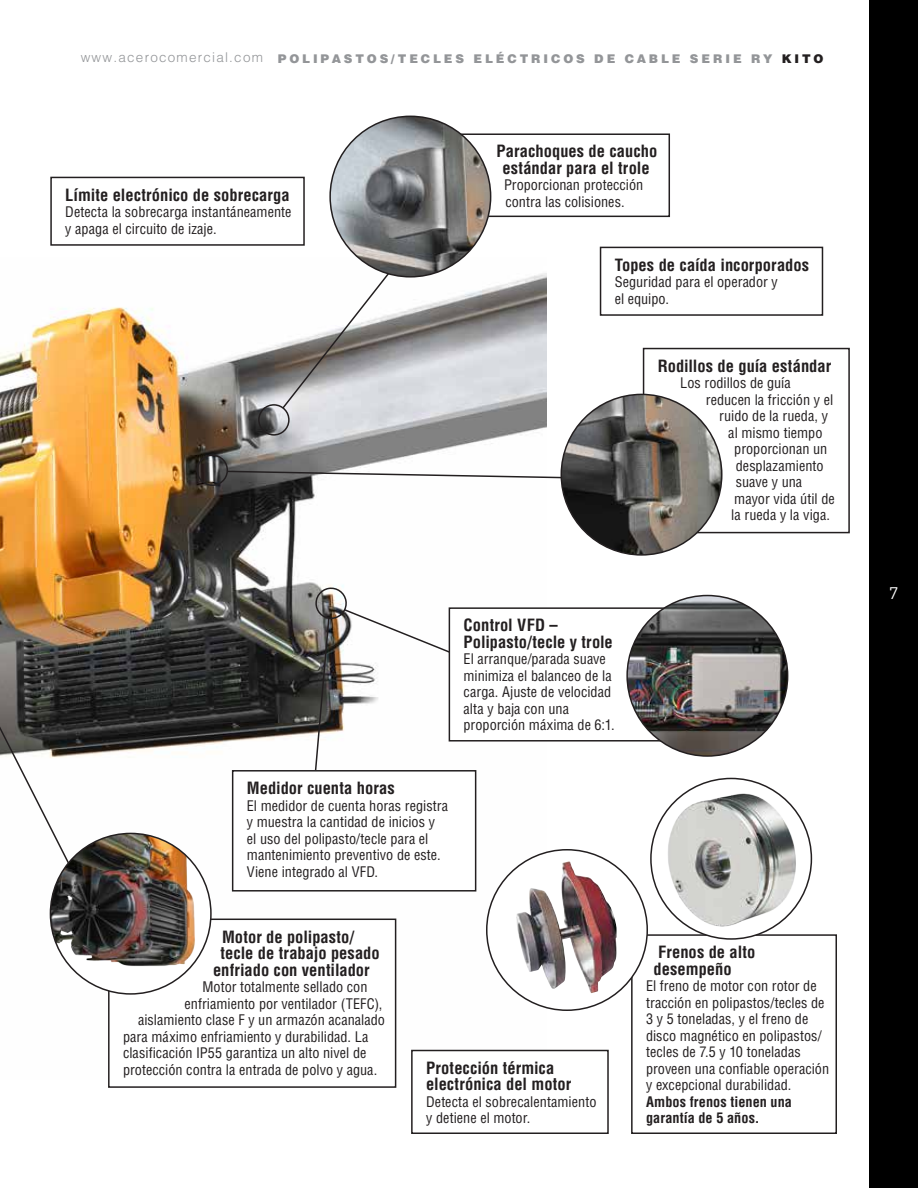
<style>
.page{position:relative;width:918px;height:1188px;background:#fff}
.page>*{position:absolute;margin:0;border:0;box-sizing:border-box;transform-origin:0 0}
.t1{font:700 condensed 16.5px/16.5px "Helvetica LT Std";color:#231f20}
.t2{font:16.5px "Lubalin Graph";color:#fff}
.t3{font:condensed 14.25px/16.5px "Helvetica LT Std";color:#231f20}
.t4{font:700 condensed 14.25px/16.5px "Helvetica LT Std";color:#231f20}
.t5{font:300 13.5px "Helvetica LT Std";letter-spacing:.09em;color:#939598}
.t6{font:900 12px "Helvetica LT Std";letter-spacing:.24em;color:#939598}
.s1{color:#231f20}
</style>
<div class="page">
<div style="left:869px;top:0;width:49px;height:1188px;background:#000"></div>
<img style="left:0;top:258px;width:546px;height:822px">
<div style="left:412px;top:1051px;width:196px;height:82px;background:#fff"></div>
<div style="left:411px;top:1050px;width:198px;height:84px;border:2px solid #231f20"></div>
<div style="left:50px;top:177px;width:255px;height:69px;border:2px solid #231f20"></div>
<div style="left:600px;top:247px;width:223px;height:69px;border:2px solid #231f20"></div>
<svg style="left:0;top:574px;width:83px;height:316px"></svg>
<div style="left:109px;top:919px;width:287px;height:168px;background:#fff"></div>
<div style="left:108px;top:919px;width:288px;height:169px;border:2px solid #231f20"></div>
<img style="left:50px;top:833px;width:161px;height:161px;border-radius:80px">
<div style="left:449px;top:608px;width:221px;height:133px;background:#fff"></div>
<div style="left:449px;top:607px;width:222px;height:135px;border:2px solid #231f20"></div>
<svg style="left:195px;top:453px;width:369px;height:34px"></svg>
<div style="left:643px;top:348px;width:207px;height:185px;border:2px solid #231f20"></div>
<img style="left:561px;top:394px;width:161px;height:161px;border-radius:80px">
<svg style="left:281px;top:251px;width:126px;height:159px"></svg>
<div style="left:258px;top:404px;width:32px;height:32px;border:2px solid #231f20;border-radius:50%"></div>
<div style="left:446px;top:133px;width:224px;height:84px;border:2px solid #231f20"></div>
<img style="left:330px;top:116px;width:161px;height:161px;border-radius:80px">
<img style="left:627px;top:596px;width:161px;height:160px;border-radius:80px">
<svg style="left:311px;top:587px;width:207px;height:216px"></svg>
<div style="left:233px;top:771px;width:243px;height:120px;background:#fff"></div>
<div style="left:232px;top:770px;width:244px;height:122px;border:2px solid #231f20"></div>
<div style="left:631px;top:934px;width:206px;height:200px;border:2px solid #231f20"></div>
<img style="left:653px;top:786px;width:156px;height:147px">
<div style="left:487px;top:850px;width:160px;height:160px;background:#fff;border-radius:50%"></div>
<img style="left:515px;top:861px;width:102px;height:132px">
<p class="t5" style="left:81px;top:49px;width:184px">www.acerocomercial.com</p>
<p class="t6" style="left:278px;top:51px;width:547px">POLIPASTOS/TECLES ELÉCTRICOS DE CABLE SERIE RY <span class="s1">KITO</span></p>
<p class="t1" style="left:65px;top:186px;width:226px">Límite electrónico de sobrecarga</p>
<p class="t3" style="left:65px;top:204px;width:228px">Detecta la sobrecarga instantáneamente y apaga el circuito de izaje.</p>
<p class="t1" style="left:496px;top:143px;width:162px;text-align:center">Parachoques de caucho estándar para el trole</p>
<p class="t3" style="left:504px;top:177px;width:141px">Proporcionan protección contra las colisiones.</p>
<p class="t1" style="left:615px;top:256px;width:196px">Topes de caída incorporados</p>
<p class="t3" style="left:615px;top:274px;width:165px">Seguridad para el operador y el equipo.</p>
<p class="t1" style="left:658px;top:357px;width:175px">Rodillos de guía estándar</p>
<p class="t3" style="left:680px;top:375px;width:112px">Los rodillos de guía</p>
<p class="t3" style="left:706px;top:391px;width:129px">reducen la fricción y el</p>
<p class="t3" style="left:719px;top:408px;width:110px">ruido de la rueda, y</p>
<p class="t3" style="left:728px;top:424px;width:96px">al mismo tiempo</p>
<p class="t3" style="left:734px;top:441px;width:95px">proporcionan un</p>
<p class="t3" style="left:736px;top:457px;width:89px">desplazamiento</p>
<p class="t3" style="left:736px;top:474px;width:68px">suave y una</p>
<p class="t3" style="left:734px;top:490px;width:102px">mayor vida útil de</p>
<p class="t3" style="left:731px;top:507px;width:100px">la rueda y la viga.</p>
<p class="t1" style="left:464px;top:617px;width:151px">Control VFD –<br>Polipasto/tecle y trole</p>
<p class="t3" style="left:464px;top:651px;width:153px">El arranque/parada suave minimiza el balanceo de la carga. Ajuste de velocidad alta y baja con una proporción máxima de 6:1.</p>
<p class="t1" style="left:247px;top:780px;width:149px">Medidor cuenta horas</p>
<p class="t3" style="left:247px;top:797px;width:203px">El medidor de cuenta horas registra y muestra la cantidad de inicios y<br>el uso del polipasto/tecle para el mantenimiento preventivo de este.<br>Viene integrado al VFD.</p>
<p class="t1" style="left:222px;top:928px;width:134px">Motor de polipasto/</p>
<p class="t1" style="left:221px;top:945px;width:161px">tecle de trabajo pesado</p>
<p class="t1" style="left:213px;top:961px;width:158px">enfriado con ventilador</p>
<p class="t3" style="left:203px;top:979px;width:166px">Motor totalmente sellado con</p>
<p class="t3" style="left:185px;top:995px;width:199px">enfriamiento por ventilador (TEFC),</p>
<p class="t3" style="left:138px;top:1012px;width:248px">aislamiento clase F y un armazón acanalado</p>
<p class="t3" style="left:123px;top:1028px;width:247px">para máximo enfriamiento y durabilidad. La</p>
<p class="t3" style="left:123px;top:1045px;width:245px">clasificación IP55 garantiza un alto nivel de</p>
<p class="t3" style="left:123px;top:1061px;width:256px">protección contra la entrada de polvo y agua.</p>
<p class="t1" style="left:426px;top:1059px;width:147px">Protección térmica electrónica del motor</p>
<p class="t3" style="left:426px;top:1093px;width:172px">Detecta el sobrecalentamiento y detiene el motor.</p>
<p class="t1" style="left:654px;top:944px;width:103px">Frenos de alto desempeño</p>
<p class="t3" style="left:646px;top:978px;width:185px">El freno de motor con rotor de tracción en polipastos/tecles de<br>3 y 5 toneladas, y el freno de disco magnético en polipastos/ tecles de 7.5 y 10 toneladas proveen una confiable operación y excepcional durabilidad.</p>
<p class="t4" style="left:646px;top:1093px;width:147px">Ambos frenos tienen una garantía de 5 años.</p>
<p class="t2" style="left:889px;top:583px;width:11px">7</p>
</div>
